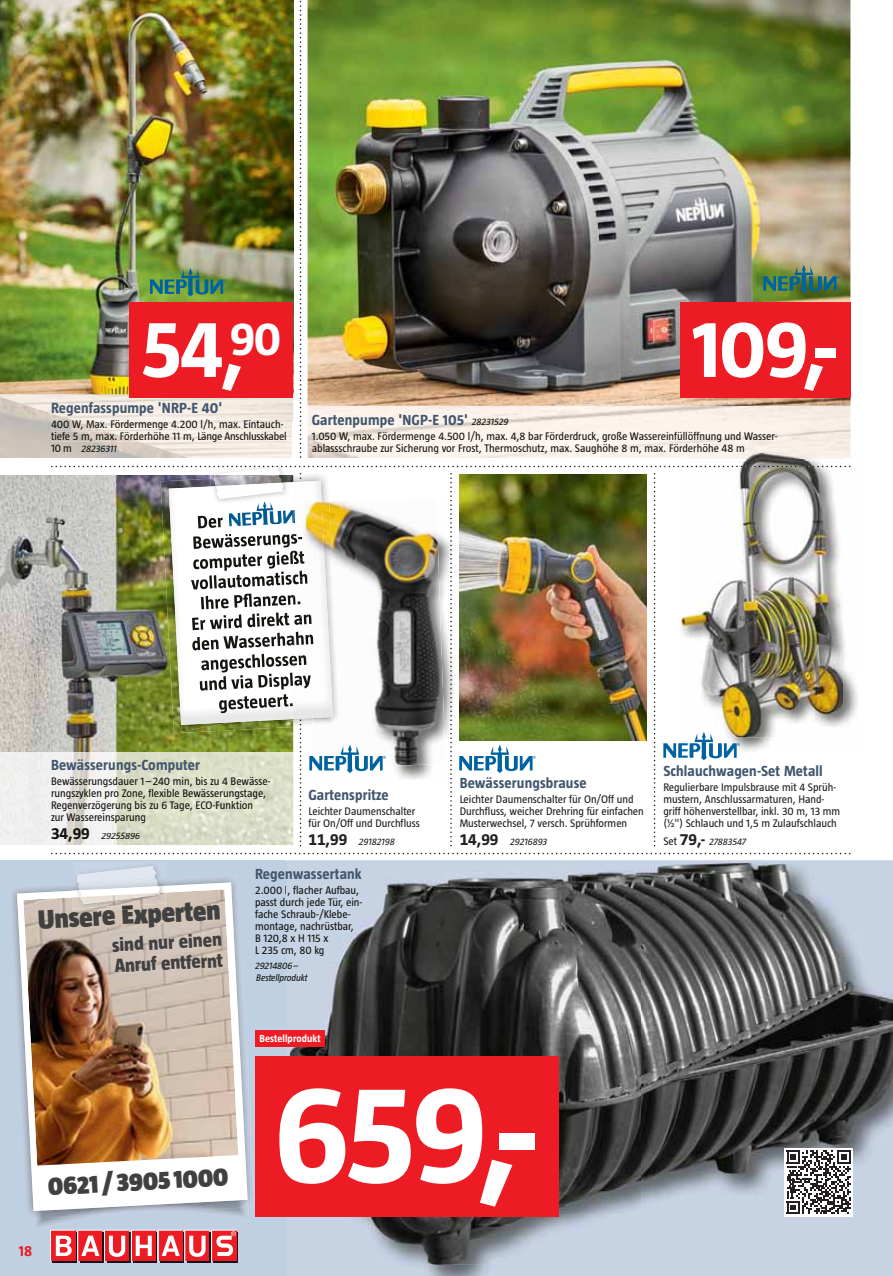
<style>
.page{position:relative;width:893px;height:1276px;background:#fff}
.page>*{position:absolute;margin:0;border:0;box-sizing:border-box;transform-origin:0 0}
.t1{font:700 142.5px "Taz";color:#fff}
.t2{font:700 82.5px "Taz";color:#fff}
.t3{font:900 27.3px "Taz";color:#404041}
.t4{font:900 25.8px "Taz";color:#404041}
.t5{font:800 19.35px/20.9px "Taz";color:#404041}
.t6{font:700 15px "Taz";letter-spacing:.01em;color:#42566d}
.t7{font:700 15px "Taz";color:#ed1c24}
.t8{font:11.25px/12px "Taz";color:#141511}
.t9{font:11.25px/12px "Taz";color:#231f20}
.t10{font:11.25px/12px "Taz";letter-spacing:-.02em;color:#141511}
.t11{font:700 10.5px "Taz";letter-spacing:.01em;color:#fff}
.t12{font:italic 9.75px/12px "Taz";letter-spacing:-.01em;color:#141511}
.t13{font:italic 9.75px "Taz";letter-spacing:-.01em;color:#231f20}
.s1{font-style:normal;font-size:11.25px}
.s2{font-weight:400;font-style:italic;font-size:9.75px;color:#141511}
.s3{font-weight:700;font-style:normal;font-size:16.5px}
.s4{color:#373834}
</style>
<div class="page">
<div style="left:0;top:860px;width:893px;height:416px;background:#bfd0e3"></div>
<img style="left:287px;top:860px;width:606px;height:416px">
<img style="left:290px;top:863px;width:603px;height:401px">
<div style="left:255px;top:1030px;width:70px;height:17px;background:#ed1c24"></div>
<img style="left:290px;top:885px;width:69px;height:10px">
<img style="left:290px;top:897px;width:72px;height:10px">
<img style="left:290px;top:908px;width:60px;height:11px">
<img style="left:290px;top:921px;width:64px;height:10px">
<img style="left:290px;top:934px;width:38px;height:9px">
<svg style="left:287px;top:885px;width:3px;height:70px"></svg>
<img style="left:290px;top:945px;width:34px;height:10px">
<svg style="left:287px;top:962px;width:11px;height:20px"></svg>
<img style="left:290px;top:973px;width:18px;height:9px">
<svg style="left:51px;top:853px;width:799px;height:1px"></svg>
<img style="left:37px;top:1219px;width:35px;height:8px">
<img style="left:12px;top:878px;width:239px;height:341px">
<img style="left:34px;top:1211px;width:214px;height:7px">
<svg style="left:17px;top:882px;width:231px;height:329px"></svg>
<img style="left:23px;top:889px;width:217px;height:315px">
<svg style="left:34px;top:1154px;width:211px;height:56px;background:#ece6e2"></svg>
<img style="left:73px;top:878px;width:93px;height:8px">
<img style="left:73px;top:886px;width:93px;height:10px">
<img style="left:80px;top:893px;width:81px;height:10px">
<img style="left:73px;top:903px;width:93px;height:6px">
<svg style="left:76px;top:866px;width:84px;height:31px"></svg>
<div style="left:784px;top:1148px;width:69px;height:68px;background:#fff"></div>
<svg style="left:787px;top:1150px;width:63px;height:64px"></svg>
<img style="left:850px;top:451px;width:8px;height:268px">
<div style="left:255px;top:1055px;width:303px;height:161px;background:#ed1c24"></div>
<img style="left:0;top:1px;width:850px;height:845px">
<div style="left:680px;top:302px;width:170px;height:96px;background:#ed1c24"></div>
<div style="left:80px;top:1232px;width:24px;height:30px;background:#13131a"></div>
<div style="left:214px;top:1232px;width:24px;height:30px;background:#ed1c24"></div>
<div style="left:133px;top:1232px;width:24px;height:30px;background:#13131a"></div>
<div style="left:160px;top:1232px;width:24px;height:30px;background:#13131a"></div>
<div style="left:53px;top:1232px;width:24px;height:30px;background:#13131a"></div>
<div style="left:107px;top:1232px;width:24px;height:30px;background:#13131a"></div>
<div style="left:187px;top:1232px;width:24px;height:30px;background:#13131a"></div>
<svg style="left:50px;top:1229px;width:186px;height:32px;background:#e66369"></svg>
<h2 class="t2" style="left:142px;top:318px;width:141px">54,<sup>90</sup></h2>
<h2 class="t2" style="left:692px;top:318px;width:148px">109,-</h2>
<h3 class="t6" style="left:51px;top:402px;width:173px">Regenfasspumpe 'NRP-E 40'</h3>
<p class="t8" style="left:51px;top:419px;width:234px">400 W, Max. Fördermen e 4.200 l h max. Eintauch-</p>
<p class="t10" style="left:51px;top:419px;width:237px;text-indent:152px">/ ,<br>tiefe 5 m, max. Förderhöhe 11 m, Länge Anschlusskabel</p>
<p class="t12" style="left:51px;top:442px;width:67px"><span class="s1">10 m</span> 28236311</p>
<p class="t8" style="left:158px;top:419px;width:7px">g</p>
<h3 class="t6" style="left:312px;top:414px;width:198px">Gartenpumpe 'NGP-E 105' <span class="s2">28231529</span></h3>
<p class="t8" style="left:312px;top:431px;width:467px">1.050 W, max. Fördermenge 4.500 l/h, max. 4,8 bar Förderdruck, große Wassereinfüllöffnung und Wasser&shy;ablassschraube zur Sicherung vor Frost, Thermoschutz, max. Saughöhe 8 m, max. Förderhöhe 48 m</p>
<h3 class="t6" style="left:51px;top:759px;width:150px">Bewässerungs-Computer</h3>
<p class="t8" style="left:51px;top:777px;width:221px">Bewässerungsdauer 1– 240 min, bis zu 4 Bewässe&shy;rungszyklen pro Zone, flexible Bewässerungstage, Regenverzögerung bis zu 6 Tage, ECO-Funktion<br>zur Wassereinsparung</p>
<p class="t12" style="left:51px;top:830px;width:91px"><span class="s3">34,99</span> 29255896</p>
<h3 class="t6" style="left:308px;top:789px;width:82px">Gartenspritze</h3>
<p class="t9" style="left:308px;top:806px;width:113px">Leichter Daumenschalter für On/Off und Durchfluss</p>
<p class="t13" style="left:308px;top:836px;width:88px"><span class="s3">11,99</span> 29182198</p>
<h3 class="t6" style="left:460px;top:777px;width:128px">Bewässerungsbrause</h3>
<p class="t9" style="left:460px;top:794px;width:186px">Leichter Daumenschalter für On/Off und<br>Durchfluss, weicher Drehring für einfachen<br>Musterwechsel, 7 versch. Sprühformen</p>
<p class="t13" style="left:460px;top:836px;width:89px"><span class="s3">14,99</span> 29216893</p>
<h3 class="t6" style="left:663px;top:765px;width:161px">Schlauchwagen-Set Metall</h3>
<p class="t9" style="left:663px;top:782px;width:178px">Regulierbare Impulsbrause mit 4 Sprüh&shy;mustern, Anschlussarmaturen, Hand&shy;griff höhenverstellbar, inkl. 30 m, 13 mm (½") Schlauch und 1,5 m Zulaufschlauch</p>
<p class="t13" style="left:663px;top:836px;width:85px"><span class="s1">Set</span> <span class="s3">79,-</span> 27883547</p>
<h3 class="t3" style="left:37px;top:909px;width:184px;rotate:-3deg">Unsere <span class="s4">Expe</span>rten</h3>
<h3 class="t5" style="left:112px;top:936px;width:111px;rotate:-3deg">sind nur einen<br>Anruf entfernt</h3>
<h3 class="t4" style="left:48px;top:1176px;width:180px;rotate:-3deg">0621/39051000</h3>
<h3 class="t7" style="left:19px;top:1245px;width:15px">18</h3>
<h3 class="t6" style="left:255px;top:868px;width:108px">Regenwassertank</h3>
<p class="t8" style="left:255px;top:885px;width:109px">2.000 l, flacher Aufbau, passt durch jede Tür, ein&shy;fache Schraub-/Klebe&shy;montage, nachrüstbar,<br>B 120,8 x H 115 x<br>L 235 cm, 80 kg</p>
<p class="t12" style="left:255px;top:959px;width:54px">29214806–<br>Bestellprodukt</p>
<p class="t11" style="left:259px;top:1034px;width:63px">Bestellprodukt</p>
<h1 class="t1" style="left:274px;top:1081px;width:266px">659,-</h1>
</div>
